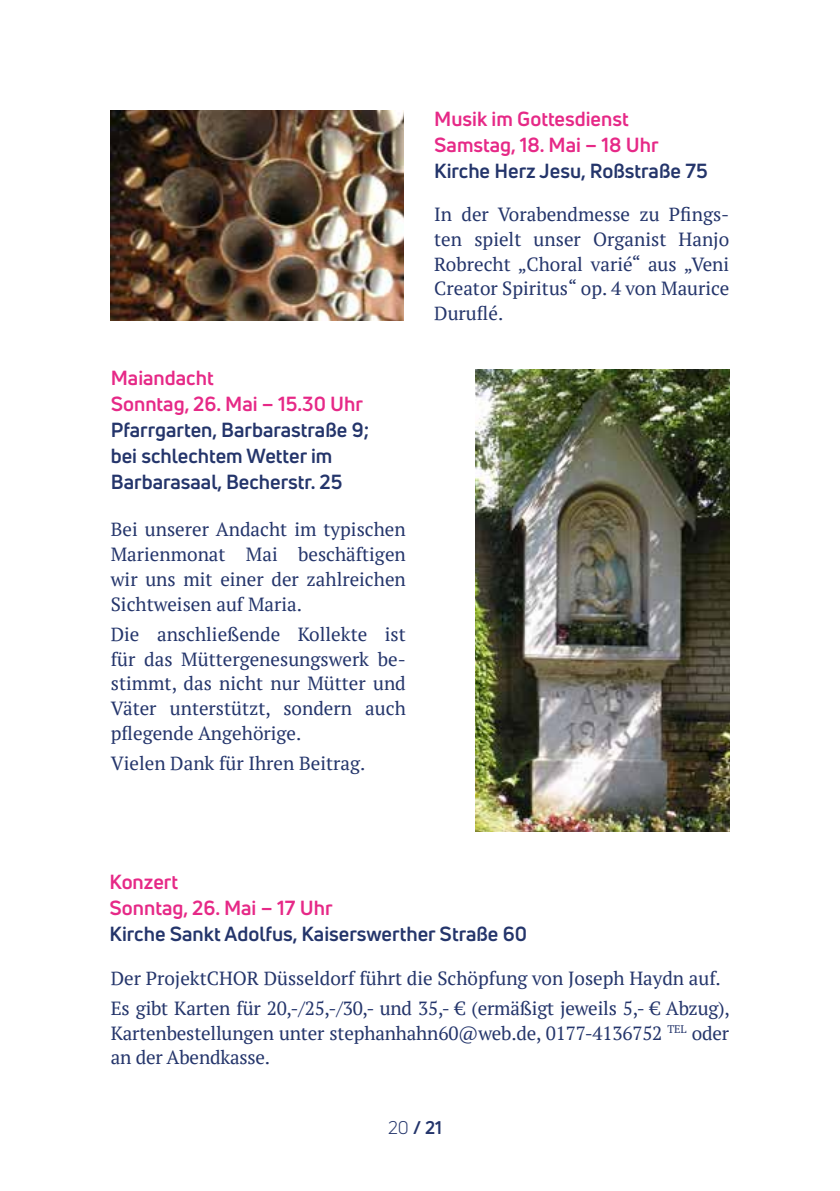
<style>
.page{position:relative;width:840px;height:1191px;background:#fff}
.page>*{position:absolute;margin:0;border:0;box-sizing:border-box;transform-origin:0 0}
.t1{font:700 20px/26px "Uni Neue";color:#24356b}
.t2{font:700 20px/26px "Uni Neue";color:#e62987}
.t3{font:19px/24.6px "PT Serif";color:#24356b;text-align:justify}
.t4{font:700 18px "Uni Neue";color:#24356b}
.s1{font-weight:400}
</style>
<div class="page">
<img style="left:475px;top:369px;width:254px;height:462px">
<img style="left:111px;top:111px;width:292px;height:210px">
<p class="t2" style="left:111px;top:364px;width:254px">Maiandacht<br>Sonntag, 26. Mai – 15.30 Uhr</p>
<p class="t1" style="left:111px;top:416px;width:260px">Pfarrgarten, Barbarastraße 9; bei schlechtem Wetter im<br>Barbarasaal, Becherstr. 25</p>
<p class="t3" style="left:111px;top:517px;width:296px">Bei unserer Andacht im typischen Marienmonat Mai beschäftigen wir uns mit einer der zahlreichen Sichtweisen auf Maria.</p>
<p class="t3" style="left:111px;top:621px;width:296px">Die anschließende Kollekte ist für das Müttergenesungswerk be&shy;stimmt, das nicht nur Mütter und Väter unterstützt, sondern auch pflegende Angehörige.</p>
<p class="t3" style="left:111px;top:751px;width:256px">Vielen Dank für Ihren Beitrag.</p>
<p class="t2" style="left:434px;top:105px;width:226px">Musik im Gottesdienst<br>Samstag, 18. Mai – 18 Uhr</p>
<p class="t1" style="left:434px;top:157px;width:275px">Kirche Herz Jesu, Roßstraße 75</p>
<p class="t3" style="left:434px;top:202px;width:296px">In der Vorabendmesse zu Pfings&shy;ten spielt unser Organist Hanjo Robrecht „Choral varié“ aus „Veni Creator Spiritus“ op. 4 von Maurice Duruflé.</p>
<p class="t2" style="left:110px;top:868px;width:224px">Konzert<br>Sonntag, 26. Mai – 17 Uhr</p>
<p class="t1" style="left:110px;top:920px;width:418px">Kirche Sankt Adolfus, Kaiserswerther Straße 60</p>
<p class="t3" style="left:111px;top:962px;width:620px;line-height:30.4px">Der ProjektCHOR Düsseldorf führt die Schöpfung von Joseph Haydn auf.<br>Es gibt Karten für 20,-/25,-/30,- und 35,- € (ermäßigt jeweils 5,- € Abzug),</p>
<p class="t3" style="left:111px;top:1020px;width:619px">Kartenbestellungen unter stephanhahn60@web.de, 0177-4136752 <sup>TEL</sup> oder an der Abendkasse.</p>
<p class="t4" style="left:388px;top:1116px;width:55px"><span class="s1">20</span> / 21</p>
</div>
